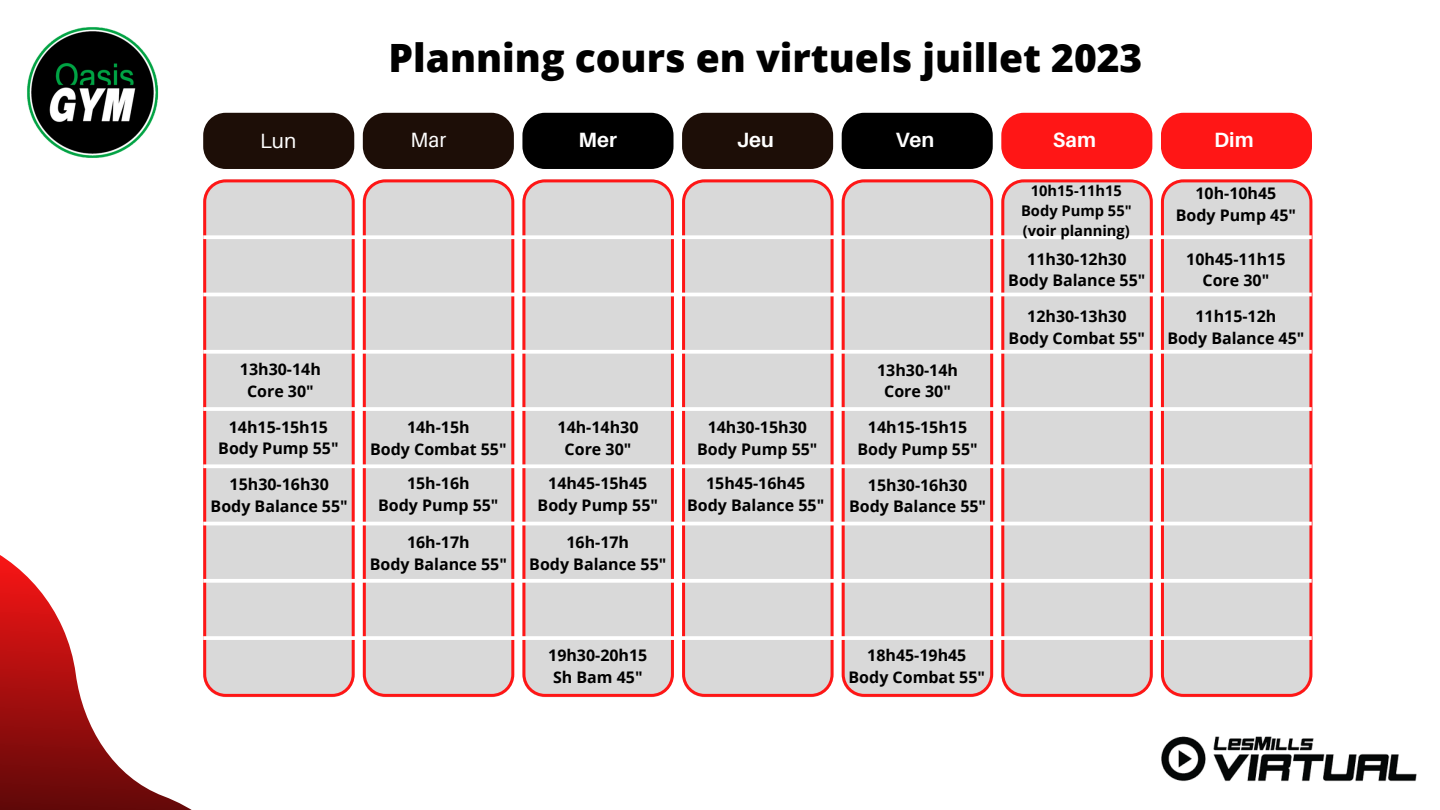
<style>
.page{position:relative;width:1440px;height:810px;background:#fff}
.page>*{position:absolute;margin:0;border:0;box-sizing:border-box;transform-origin:0 0}
.t1{font:800 39px "Open Sans";color:#000}
.t2{font:700 20.7px "Aileron";color:#fff}
.t3{font:20.7px "Aileron";color:#fff}
.t4{font:700 16px "Open Sans";color:#000}
.t5{font:700 14.7px "Open Sans";color:#000}
</style>
<div class="page">
<div style="left:203px;top:113px;width:151px;height:56px;background:#1d0e07;border-radius:22px"></div>
<div style="left:363px;top:113px;width:151px;height:56px;background:#1d0e07;border-radius:22px"></div>
<div style="left:522px;top:113px;width:152px;height:56px;background:#000;border-radius:22px"></div>
<div style="left:682px;top:113px;width:151px;height:56px;background:#1d0e07;border-radius:22px"></div>
<div style="left:842px;top:113px;width:151px;height:56px;background:#000;border-radius:23px"></div>
<div style="left:1001px;top:113px;width:151px;height:56px;background:#ff1616;border-radius:22px"></div>
<div style="left:1161px;top:113px;width:151px;height:56px;background:#ff1616;border-radius:22px"></div>
<svg style="left:203px;top:179px;width:152px;height:518px;background:#dbd0d0"></svg>
<div style="left:363px;top:179px;width:151px;height:518px;background:#d9d9d9"></div>
<svg style="left:522px;top:179px;width:152px;height:518px;background:#dbd0d0"></svg>
<svg style="left:682px;top:179px;width:152px;height:518px;background:#dbcece"></svg>
<div style="left:842px;top:179px;width:151px;height:518px;background:#d9d9d9"></div>
<svg style="left:1001px;top:179px;width:152px;height:518px;background:#dbd0d0"></svg>
<div style="left:1161px;top:179px;width:151px;height:518px;background:#d9d9d9"></div>
<svg style="left:203px;top:235px;width:1109px;height:4px"></svg>
<hr style="left:203px;top:293px;width:1109px;height:3px;background:#fff">
<svg style="left:203px;top:350px;width:1109px;height:4px"></svg>
<hr style="left:203px;top:407px;width:1109px;height:4px;background:#fff">
<svg style="left:203px;top:464px;width:1109px;height:4px"></svg>
<hr style="left:203px;top:522px;width:1109px;height:3px;background:#fff">
<hr style="left:203px;top:579px;width:1109px;height:4px;background:#fff">
<hr style="left:203px;top:636px;width:1109px;height:4px;background:#fff">
<img style="left:27px;top:27px;width:132px;height:131px">
<svg style="left:0;top:468px;width:237px;height:342px"></svg>
<img style="left:1161px;top:736px;width:256px;height:46px">
<p class="t1" style="left:389px;top:30px;width:755px">Planning cours en virtuels juillet 2023</p>
<p class="t3" style="left:260px;top:128px;width:38px">Lun</p>
<p class="t3" style="left:411px;top:127px;width:37px">Mar</p>
<p class="t2" style="left:579px;top:127px;width:40px">Mer</p>
<p class="t2" style="left:737px;top:127px;width:39px">Jeu</p>
<p class="t2" style="left:895px;top:127px;width:40px">Ven</p>
<p class="t2" style="left:1053px;top:127px;width:45px">Sam</p>
<p class="t2" style="left:1214px;top:127px;width:41px">Dim</p>
<p class="t4" style="left:240px;top:358px;width:82px">13h30-14h</p>
<p class="t4" style="left:247px;top:380px;width:68px">Core 30"</p>
<p class="t4" style="left:229px;top:415px;width:101px">14h15-15h15</p>
<p class="t4" style="left:218px;top:437px;width:122px">Body Pump 55"</p>
<p class="t4" style="left:230px;top:473px;width:101px">15h30-16h30</p>
<p class="t4" style="left:211px;top:494px;width:139px">Body Balance 55"</p>
<p class="t4" style="left:407px;top:416px;width:64px">14h-15h</p>
<p class="t4" style="left:370px;top:438px;width:138px">Body Combat 55"</p>
<p class="t4" style="left:407px;top:472px;width:64px">15h-16h</p>
<p class="t4" style="left:378px;top:494px;width:122px">Body Pump 55"</p>
<p class="t4" style="left:407px;top:531px;width:64px">16h-17h</p>
<p class="t4" style="left:370px;top:552px;width:139px">Body Balance 55"</p>
<p class="t4" style="left:558px;top:416px;width:82px">14h-14h30</p>
<p class="t4" style="left:565px;top:438px;width:68px">Core 30"</p>
<p class="t4" style="left:548px;top:472px;width:101px">14h45-15h45</p>
<p class="t4" style="left:538px;top:494px;width:122px">Body Pump 55"</p>
<p class="t4" style="left:566px;top:531px;width:64px">16h-17h</p>
<p class="t4" style="left:529px;top:552px;width:139px">Body Balance 55"</p>
<p class="t4" style="left:708px;top:416px;width:101px">14h30-15h30</p>
<p class="t4" style="left:697px;top:438px;width:122px">Body Pump 55"</p>
<p class="t4" style="left:706px;top:472px;width:101px">15h45-16h45</p>
<p class="t4" style="left:687px;top:494px;width:139px">Body Balance 55"</p>
<p class="t4" style="left:877px;top:359px;width:82px">13h30-14h</p>
<p class="t4" style="left:884px;top:380px;width:68px">Core 30"</p>
<p class="t4" style="left:868px;top:416px;width:101px">14h15-15h15</p>
<p class="t4" style="left:857px;top:438px;width:122px">Body Pump 55"</p>
<p class="t4" style="left:868px;top:473px;width:101px">15h30-16h30</p>
<p class="t4" style="left:849px;top:495px;width:139px">Body Balance 55"</p>
<p class="t5" style="left:1031px;top:180px;width:93px">10h15-11h15</p>
<p class="t5" style="left:1021px;top:200px;width:112px">Body Pump 55"</p>
<p class="t5" style="left:1023px;top:220px;width:108px">(voir planning)</p>
<p class="t4" style="left:1027px;top:247px;width:101px">11h30-12h30</p>
<p class="t4" style="left:1008px;top:269px;width:139px">Body Balance 55"</p>
<p class="t4" style="left:1027px;top:305px;width:101px">12h30-13h30</p>
<p class="t4" style="left:1009px;top:326px;width:138px">Body Combat 55"</p>
<p class="t4" style="left:1195px;top:182px;width:82px">10h-10h45</p>
<p class="t4" style="left:1176px;top:204px;width:122px">Body Pump 45"</p>
<p class="t4" style="left:1186px;top:247px;width:101px">10h45-11h15</p>
<p class="t4" style="left:1203px;top:269px;width:68px">Core 30"</p>
<p class="t4" style="left:1195px;top:305px;width:82px">11h15-12h</p>
<p class="t4" style="left:1167px;top:326px;width:139px">Body Balance 45"</p>
<p class="t4" style="left:548px;top:644px;width:101px">19h30-20h15</p>
<p class="t4" style="left:553px;top:666px;width:91px">Sh Bam 45"</p>
<p class="t4" style="left:867px;top:644px;width:101px">18h45-19h45</p>
<p class="t4" style="left:849px;top:666px;width:138px">Body Combat 55"</p>
</div>
